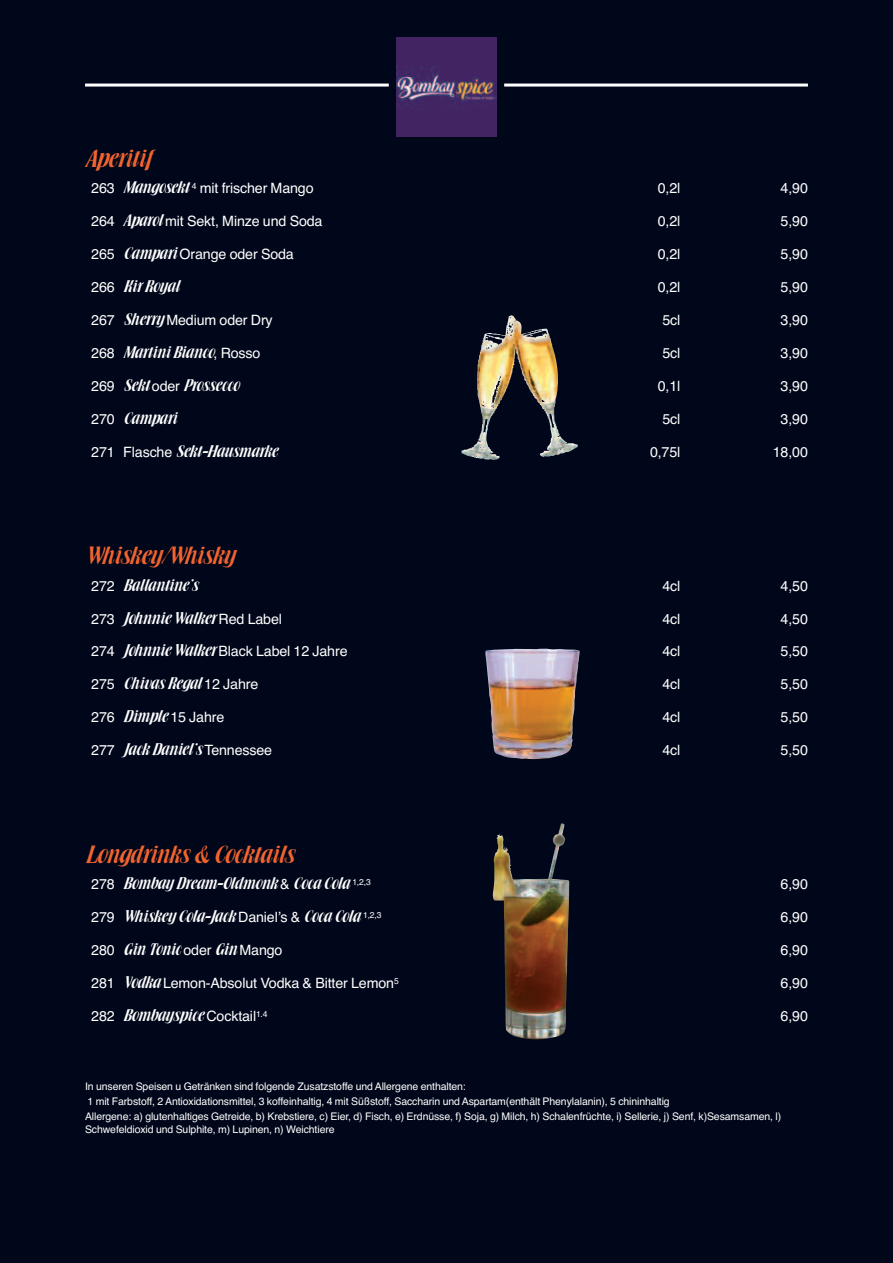
<style>
.page{position:relative;width:893px;height:1263px;background:#01071a}
.page>*{position:absolute;margin:0;border:0;box-sizing:border-box;transform-origin:0 0}
.t1{font:21px "Brochure Plain";letter-spacing:-.01em;color:#f2642f}
.t2{font:14.25px "Helvetica";letter-spacing:-.01em;color:#fff}
.t3{font:14.25px "Brochure Plain";letter-spacing:-.01em;color:#fff}
.t4{font:10.5px/15px "Helvetica";letter-spacing:-.01em;color:#fff}
.s1{font-family:"Brochure Plain"}
.s2{font-family:"Helvetica"}
</style>
<div class="page">
<hr style="left:85px;top:84px;width:304px;height:3px;background:#fff">
<img style="left:397px;top:38px;width:99px;height:99px">
<hr style="left:504px;top:84px;width:304px;height:3px;background:#fff">
<img style="left:493px;top:823px;width:76px;height:216px">
<img style="left:485px;top:648px;width:95px;height:111px">
<img style="left:462px;top:315px;width:116px;height:145px">
<h1 class="t1" style="left:85px;top:147px;width:67px">Aperitif</h1>
<p class="t2" style="left:91px;top:180px;width:224px">263 <span class="s1">Mangosekt</span> <sup>4</sup> mit frischer Mango</p>
<p class="t2" style="left:658px;top:180px;width:24px">0,2l</p>
<p class="t2" style="left:781px;top:180px;width:29px">4,90</p>
<p class="t2" style="left:91px;top:213px;width:233px">264 <span class="s1">Aparol</span> mit Sekt, Minze und Soda</p>
<p class="t2" style="left:658px;top:213px;width:24px">0,2l</p>
<p class="t2" style="left:781px;top:213px;width:29px">5,90</p>
<p class="t2" style="left:91px;top:246px;width:204px">265 <span class="s1">Campari</span> Orange oder Soda</p>
<p class="t2" style="left:658px;top:246px;width:24px">0,2l</p>
<p class="t2" style="left:781px;top:246px;width:29px">5,90</p>
<p class="t3" style="left:91px;top:279px;width:89px"><span class="s2">266</span> Kir Royal</p>
<p class="t2" style="left:658px;top:279px;width:24px">0,2l</p>
<p class="t2" style="left:781px;top:279px;width:29px">5,90</p>
<p class="t2" style="left:91px;top:311px;width:183px">267 <span class="s1">Sherry</span> Medium oder Dry</p>
<p class="t2" style="left:662px;top:311px;width:19px">5cl</p>
<p class="t2" style="left:781px;top:311px;width:29px">3,90</p>
<p class="t3" style="left:91px;top:344px;width:171px"><span class="s2">268</span> Martini Bianco<span class="s2">, Rosso</span></p>
<p class="t2" style="left:662px;top:344px;width:19px">5cl</p>
<p class="t2" style="left:781px;top:344px;width:29px">3,90</p>
<p class="t3" style="left:91px;top:377px;width:149px"><span class="s2">269</span> Sekt <span class="s2">oder</span> Prossecco</p>
<p class="t2" style="left:658px;top:377px;width:24px">0,1l</p>
<p class="t2" style="left:781px;top:377px;width:29px">3,90</p>
<p class="t3" style="left:91px;top:410px;width:87px"><span class="s2">270</span> Campari</p>
<p class="t2" style="left:662px;top:410px;width:19px">5cl</p>
<p class="t2" style="left:781px;top:410px;width:29px">3,90</p>
<p class="t3" style="left:91px;top:443px;width:187px"><span class="s2">271 Flasche</span> Sekt-Hausmarke</p>
<p class="t2" style="left:650px;top:443px;width:32px">0,75l</p>
<p class="t2" style="left:773px;top:443px;width:37px">18,00</p>
<h1 class="t1" style="left:85px;top:544px;width:151px">Whiskey/Whisky</h1>
<p class="t3" style="left:91px;top:577px;width:108px"><span class="s2">272</span> Ballantine’s</p>
<p class="t2" style="left:662px;top:577px;width:19px">4cl</p>
<p class="t2" style="left:781px;top:577px;width:29px">4,50</p>
<p class="t3" style="left:91px;top:610px;width:192px"><span class="s2">273</span> Johnnie Walker <span class="s2">Red Label</span></p>
<p class="t2" style="left:662px;top:610px;width:19px">4cl</p>
<p class="t2" style="left:781px;top:610px;width:29px">4,50</p>
<p class="t2" style="left:91px;top:643px;width:258px">274 <span class="s1">Johnnie Walker</span> Black Label 12 Jahre</p>
<p class="t2" style="left:662px;top:643px;width:19px">4cl</p>
<p class="t2" style="left:781px;top:643px;width:29px">5,50</p>
<p class="t3" style="left:91px;top:676px;width:168px"><span class="s2">275</span> Chivas Regal <span class="s2">12 Jahre</span></p>
<p class="t2" style="left:662px;top:676px;width:19px">4cl</p>
<p class="t2" style="left:781px;top:676px;width:29px">5,50</p>
<p class="t2" style="left:91px;top:709px;width:135px">276 <span class="s1">Dimple</span> 15 Jahre</p>
<p class="t2" style="left:662px;top:709px;width:19px">4cl</p>
<p class="t2" style="left:781px;top:709px;width:29px">5,50</p>
<p class="t2" style="left:91px;top:742px;width:182px">277 <span class="s1">Jack Daniel’s</span> Tennessee</p>
<p class="t2" style="left:662px;top:742px;width:19px">4cl</p>
<p class="t2" style="left:781px;top:742px;width:29px">5,50</p>
<h1 class="t1" style="left:85px;top:843px;width:210px">Longdrinks &amp; Cocktails</h1>
<p class="t3" style="left:91px;top:876px;width:281px"><span class="s2">278</span> Bombay Dream-Oldmonk <span class="s2">&amp;</span> Coca Cola <sup>1,2,3</sup></p>
<p class="t2" style="left:781px;top:876px;width:29px">6,90</p>
<p class="t3" style="left:91px;top:909px;width:292px"><span class="s2">279</span> Whiskey Cola-Jack <span class="s2">Daniel’s &amp;</span> Coca Cola <sup>1,2,3</sup></p>
<p class="t2" style="left:781px;top:909px;width:29px">6,90</p>
<p class="t2" style="left:91px;top:942px;width:193px">280 <span class="s1">Gin Tonic</span> oder <span class="s1">Gin</span> Mango</p>
<p class="t2" style="left:781px;top:942px;width:29px">6,90</p>
<p class="t2" style="left:91px;top:975px;width:309px">281 <span class="s1">Vodka</span> Lemon-Absolut Vodka &amp; Bitter Lemon<sup>5</sup></p>
<p class="t2" style="left:781px;top:975px;width:29px">6,90</p>
<p class="t2" style="left:91px;top:1008px;width:178px">282 <span class="s1">Bombayspice</span> Cocktail<sup>1.4</sup></p>
<p class="t2" style="left:781px;top:1008px;width:29px">6,90</p>
<p class="t4" style="left:85px;top:1079px;width:698px">In unseren Speisen u Getränken sind folgende Zusatzstoffe und Allergene enthalten:<br>1 mit Farbstoff, 2 Antioxidationsmittel, 3 koffeinhaltig, 4 mit Süßstoff, Saccharin und Aspartam(enthält Phenylalanin), 5 chininhaltig<br>Allergene: a) glutenhaltiges Getreide, b) Krebstiere, c) Eier, d) Fisch, e) Erdnüsse, f) Soja, g) Milch, h) Schalenfrüchte, i) Sellerie, j) Senf, k)Sesamsamen, l)</p>
<p class="t4" style="left:85px;top:1122px;width:251px">Schwefeldioxid und Sulphite, m) Lupinen, n) Weichtiere</p>
</div>
